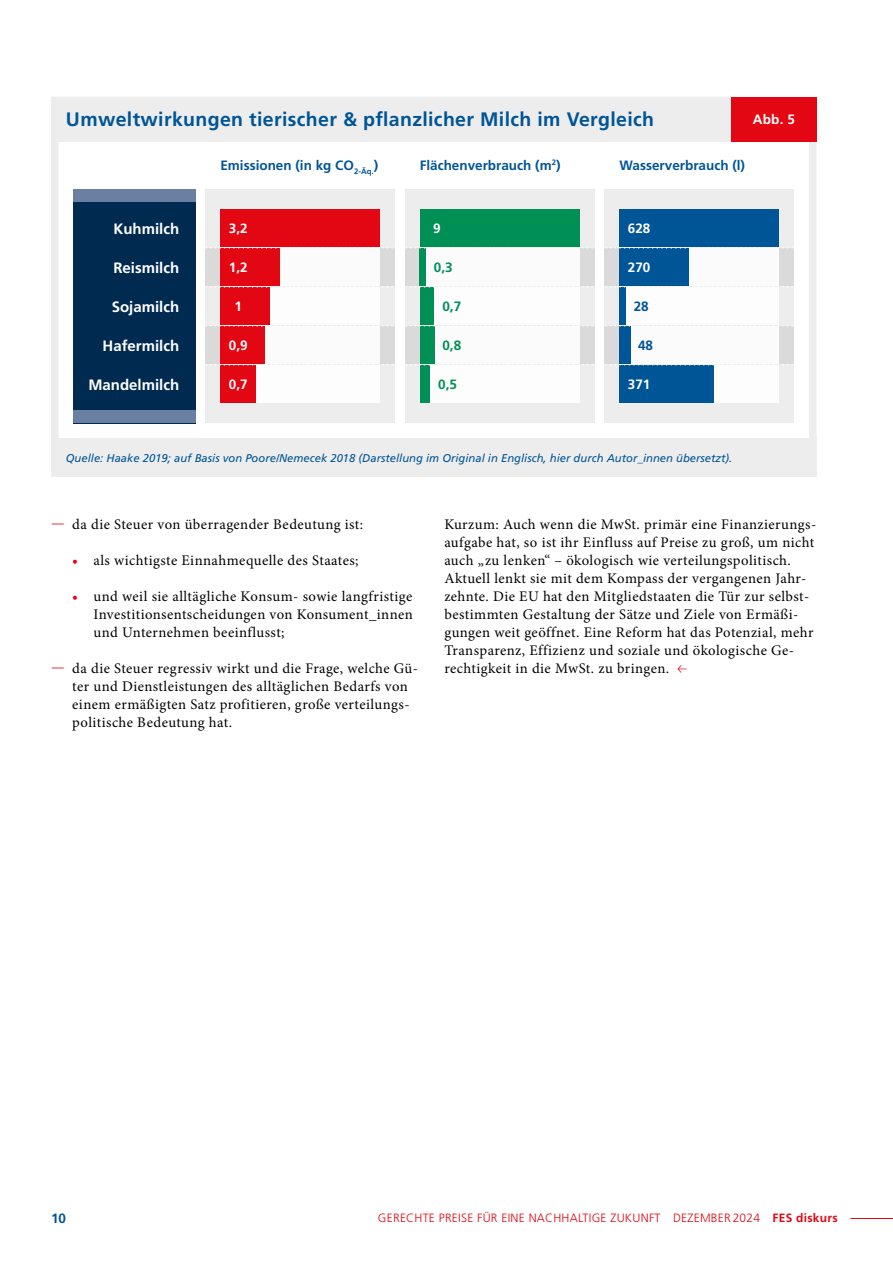
<style>
.page{position:relative;width:893px;height:1263px;background:#fff}
.page>*{position:absolute;margin:0;border:0;box-sizing:border-box;transform-origin:0 0}
.Infografik_-_Titel{font:700 19.5px "Frutiger LT Pro";letter-spacing:.02em;color:#005597}
.t1{font:700 15px "Frutiger LT Pro";color:#fff}
.p_Fließtext_ohne_Einzug{font:14.7px/18px "Minion Pro";letter-spacing:.03em;color:#000}
.Infografik_-_Tabellentext_Fr_bold{font:700 13.5px "Frutiger LT Pro";color:#005597}
.Infografik_-_Abb-Nr{font:700 13.5px "Frutiger LT Pro";color:#fff}
.t2{font:700 13.5px "Frutiger LT Pro";color:#008f55}
.t3{font:300 12px "Frutiger LT Pro";letter-spacing:.02em;color:#e30613}
.Infografik_-_Quelle_-_blau_kursiv{font:italic 11.25px "Frutiger LT Pro";color:#005597}
.s1{font-weight:700;color:#e30613}
.s2{font-weight:700}
</style>
<div class="page">
<hr style="left:850px;top:1218px;width:43px;height:1px;background:#e30613">
<div style="left:51px;top:97px;width:765px;height:380px;background:#fff;border:8px solid #ededed"></div>
<div style="left:51px;top:97px;width:765px;height:44px;background:#ededed"></div>
<div style="left:731px;top:97px;width:85px;height:44px;background:#e30613"></div>
<div style="left:51px;top:438px;width:765px;height:39px;background:#ededed"></div>
<div style="left:206px;top:189px;width:189px;height:234px;background:#ededed"></div>
<div style="left:206px;top:249px;width:189px;height:37px;background:#dadada"></div>
<div style="left:206px;top:326px;width:189px;height:38px;background:#dadada"></div>
<div style="left:405px;top:189px;width:189px;height:234px;background:#ededed"></div>
<div style="left:405px;top:249px;width:189px;height:37px;background:#dadada"></div>
<div style="left:405px;top:326px;width:189px;height:38px;background:#dadada"></div>
<div style="left:604px;top:189px;width:190px;height:234px;background:#ededed"></div>
<div style="left:604px;top:249px;width:190px;height:37px;background:#dadada"></div>
<div style="left:604px;top:326px;width:190px;height:38px;background:#dadada"></div>
<div style="left:73px;top:189px;width:123px;height:234px;background:#002a50"></div>
<div style="left:73px;top:410px;width:123px;height:13px;background:#6a80a2"></div>
<div style="left:220px;top:249px;width:160px;height:37px;background:#fff"></div>
<div style="left:220px;top:326px;width:160px;height:38px;background:#fff"></div>
<div style="left:220px;top:365px;width:160px;height:38px;background:#fff"></div>
<div style="left:220px;top:287px;width:160px;height:38px;background:#fff"></div>
<div style="left:420px;top:249px;width:159px;height:37px;background:#fff"></div>
<div style="left:420px;top:326px;width:159px;height:38px;background:#fff"></div>
<div style="left:420px;top:365px;width:159px;height:38px;background:#fff"></div>
<div style="left:420px;top:287px;width:159px;height:38px;background:#fff"></div>
<div style="left:620px;top:249px;width:159px;height:37px;background:#fff"></div>
<div style="left:620px;top:326px;width:159px;height:38px;background:#fff"></div>
<div style="left:620px;top:365px;width:159px;height:38px;background:#fff"></div>
<div style="left:620px;top:287px;width:159px;height:38px;background:#fff"></div>
<div style="left:220px;top:249px;width:60px;height:37px;background:#e30613"></div>
<div style="left:420px;top:249px;width:6px;height:37px;background:#008f55"></div>
<div style="left:620px;top:249px;width:69px;height:37px;background:#005597"></div>
<div style="left:220px;top:326px;width:45px;height:38px;background:#e30613"></div>
<div style="left:420px;top:326px;width:14px;height:38px;background:#008f55"></div>
<div style="left:620px;top:326px;width:11px;height:38px;background:#005597"></div>
<div style="left:220px;top:365px;width:36px;height:38px;background:#e30613"></div>
<div style="left:420px;top:365px;width:9px;height:38px;background:#008f55"></div>
<div style="left:620px;top:365px;width:94px;height:38px;background:#005597"></div>
<div style="left:220px;top:210px;width:160px;height:37px;background:#e30613"></div>
<div style="left:420px;top:210px;width:159px;height:37px;background:#008f55"></div>
<div style="left:620px;top:210px;width:159px;height:37px;background:#005597"></div>
<div style="left:220px;top:287px;width:50px;height:38px;background:#e30613"></div>
<div style="left:420px;top:287px;width:13px;height:38px;background:#008f55"></div>
<div style="left:620px;top:287px;width:6px;height:38px;background:#005597"></div>
<svg style="left:205px;top:247px;width:589px;height:2px"></svg>
<svg style="left:205px;top:286px;width:588px;height:2px"></svg>
<svg style="left:205px;top:325px;width:588px;height:2px"></svg>
<svg style="left:206px;top:364px;width:587px;height:1px"></svg>
<div style="left:73px;top:189px;width:123px;height:13px;background:#6a80a2"></div>
<svg style="left:677px;top:665px;width:10px;height:8px"></svg>
<p class="Infografik_-_Titel" style="left:66px;top:108px;width:590px">Umweltwirkungen tierischer &amp; pflanzlicher Milch im Vergleich</p>
<p class="Infografik_-_Abb-Nr" style="left:753px;top:111px;width:44px">Abb. 5</p>
<p class="t1" style="left:113px;top:220px;width:67px">Kuhmilch</p>
<p class="t1" style="left:113px;top:259px;width:67px">Reismilch</p>
<p class="t1" style="left:112px;top:298px;width:69px">Sojamilch</p>
<p class="t1" style="left:103px;top:337px;width:78px">Hafermilch</p>
<p class="t1" style="left:88px;top:376px;width:92px">Mandelmilch</p>
<p class="Infografik_-_Tabellentext_Fr_bold" style="left:220px;top:157px;width:159px">Emissionen (in kg CO<sub>2-Äq.</sub>)</p>
<p class="Infografik_-_Tabellentext_Fr_bold" style="left:420px;top:157px;width:142px">Flächenverbrauch (m<sup>2</sup>)</p>
<p class="Infografik_-_Tabellentext_Fr_bold" style="left:620px;top:157px;width:127px">Wasserverbrauch (l)</p>
<p class="Infografik_-_Abb-Nr" style="left:229px;top:221px;width:20px">3,2</p>
<p class="Infografik_-_Abb-Nr" style="left:433px;top:221px;width:9px">9</p>
<p class="Infografik_-_Abb-Nr" style="left:628px;top:221px;width:24px">628</p>
<p class="Infografik_-_Abb-Nr" style="left:229px;top:260px;width:20px">1,2</p>
<p class="t2" style="left:434px;top:260px;width:20px">0,3</p>
<p class="Infografik_-_Abb-Nr" style="left:628px;top:260px;width:24px">270</p>
<p class="Infografik_-_Abb-Nr" style="left:234px;top:299px;width:9px">1</p>
<p class="t2" style="left:442px;top:299px;width:20px">0,7</p>
<p class="Infografik_-_Tabellentext_Fr_bold" style="left:634px;top:299px;width:17px">28</p>
<p class="Infografik_-_Abb-Nr" style="left:229px;top:337px;width:20px">0,9</p>
<p class="t2" style="left:442px;top:337px;width:20px">0,8</p>
<p class="Infografik_-_Tabellentext_Fr_bold" style="left:638px;top:337px;width:17px">48</p>
<p class="Infografik_-_Abb-Nr" style="left:229px;top:376px;width:20px">0,7</p>
<p class="t2" style="left:438px;top:376px;width:20px">0,5</p>
<p class="Infografik_-_Abb-Nr" style="left:628px;top:376px;width:24px">371</p>
<p class="Infografik_-_Quelle_-_blau_kursiv" style="left:66px;top:451px;width:668px">Quelle: Haake 2019; auf Basis von Poore/Nemecek 2018 (Darstellung im Original in Englisch, hier durch Autor_innen übersetzt).</p>
<p class="p_Fließtext_ohne_Einzug" style="left:72px;top:515px;width:292px">da die Steuer von überragender Bedeutung ist:</p>
<p class="p_Fließtext_ohne_Einzug" style="left:72px;top:551px;width:288px"><span class="s1">•</span> als wichtigste Einnahmequelle des Staates;</p>
<p class="p_Fließtext_ohne_Einzug" style="left:94px;top:587px;width:321px;text-align:justify;text-indent:-21px"><span class="s1">•</span> und weil sie alltägliche Konsum- sowie langfristige Investitionsentscheidungen von Konsument_innen und Unternehmen beeinflusst;</p>
<p class="p_Fließtext_ohne_Einzug" style="left:72px;top:659px;width:347px">da die Steuer regressiv wirkt und die Frage, welche Gü&shy;ter und Dienstleistungen des alltäglichen Bedarfs von einem ermäßigten Satz profitieren, große verteilungs&shy;politische Bedeutung hat.</p>
<p class="p_Fließtext_ohne_Einzug" style="left:444px;top:515px;width:373px">Kurzum: Auch wenn die MwSt. primär eine Finanzierungs&shy;aufgabe hat, so ist ihr Einfluss auf Preise zu groß, um nicht auch „zu lenken“ – ökologisch wie verteilungspolitisch.<br>Aktuell lenkt sie mit dem Kompass der vergangenen Jahr&shy;zehnte. Die EU hat den Mitgliedstaaten die Tür zur selbst&shy;bestimmten Gestaltung der Sätze und Ziele von Ermäßi&shy;gungen weit geöffnet. Eine Reform hat das Potenzial, mehr Transparenz, Effizienz und soziale und ökologische Ge&shy;rechtigkeit in die MwSt. zu bringen.</p>
<p class="Infografik_-_Tabellentext_Fr_bold" style="left:51px;top:1210px;width:17px">10</p>
<p class="t3" style="left:378px;top:1211px;width:461px">GERECHTE PREISE FÜR EINE NACHHALTIGE ZUKUNFT DEZEMBER 2024 <span class="s2">FES diskurs</span></p>
</div>
